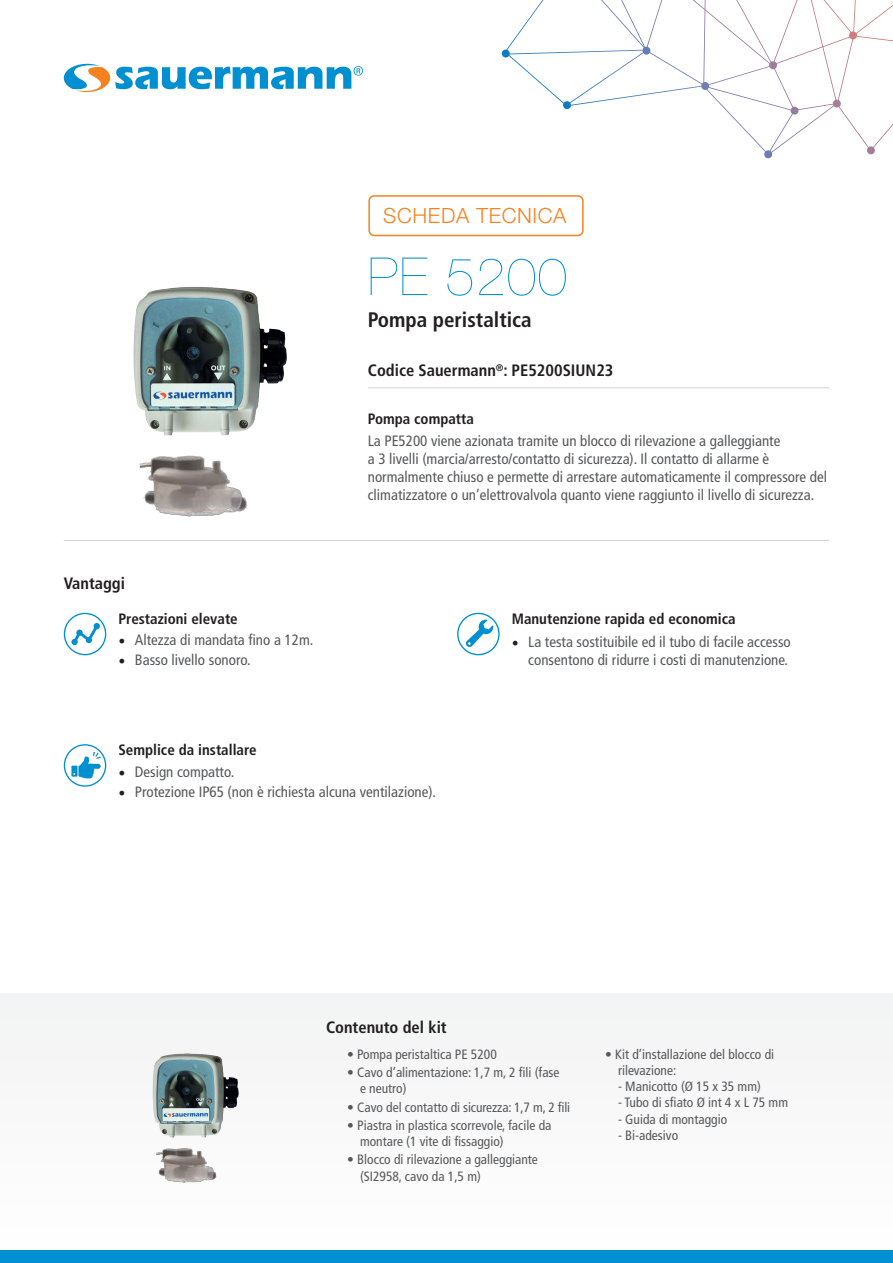
<style>
.page{position:relative;width:893px;height:1263px;background:#fff}
.page>*{position:absolute;margin:0;border:0;box-sizing:border-box;transform-origin:0 0}
.t1{font:200 52.5px "Helvetica Neue LT Std";letter-spacing:.03em;color:#008fd0}
.t2{font:700 condensed 21px "Frutiger LT Std";color:#231f20}
.t3{font:300 21px "Helvetica Neue LT Std";letter-spacing:.03em;color:#f58220}
.t4{font:700 condensed 16.5px "Frutiger LT Std";color:#231f20}
.t5{font:condensed 15px/18px "Frutiger LT Std";color:#57585a}
.t6{font:700 condensed 15px "Frutiger LT Std";color:#231f20}
.t7{font:condensed 13.5px/16.2px "Frutiger LT Std";color:#57585a}
.s1{font-family:"Minion Pro";font-stretch:normal;font-size:18px;color:#231f20}
</style>
<div class="page">
<div style="left:0;top:994px;width:893px;height:265px;background:#f9f9f9"></div>
<img style="left:133px;top:286px;width:154px;height:150px">
<img style="left:139px;top:455px;width:108px;height:61px">
<svg style="left:64px;top:64px;width:299px;height:28px"></svg>
<div style="left:0;top:1251px;width:893px;height:12px;background:#008fd0"></div>
<hr style="left:64px;top:540px;width:765px;height:1px;background:#d1d2d4">
<hr style="left:368px;top:387px;width:461px;height:1px;background:#d1d2d4">
<div style="left:368px;top:195px;width:216px;height:41px;border:2px solid #f58220;border-radius:5px"></div>
<svg style="left:64px;top:613px;width:42px;height:42px"></svg>
<div style="left:64px;top:613px;width:42px;height:42px;border:1px solid #008fd0;border-radius:50%"></div>
<svg style="left:64px;top:745px;width:42px;height:41px"></svg>
<div style="left:64px;top:744px;width:42px;height:43px;border:1px solid #008fd0;border-radius:50%"></div>
<svg style="left:458px;top:613px;width:41px;height:42px"></svg>
<div style="left:457px;top:613px;width:43px;height:42px;border:1px solid #008fd0;border-radius:50%"></div>
<svg style="left:502px;top:0;width:391px;height:158px"></svg>
<svg style="left:71px;top:752px;width:30px;height:26px"></svg>
<svg style="left:71px;top:623px;width:29px;height:22px"></svg>
<svg style="left:466px;top:619px;width:27px;height:28px"></svg>
<img style="left:152px;top:1053px;width:87px;height:85px">
<img style="left:156px;top:1148px;width:60px;height:34px">
<p class="t3" style="left:383px;top:203px;width:185px">SCHEDA TECNICA</p>
<p class="t4" style="left:64px;top:574px;width:63px">Vantaggi</p>
<p class="t6" style="left:118px;top:610px;width:121px">Prestazioni elevate</p>
<p class="t5" style="left:118px;top:631px;width:196px"><span class="s1">•</span> Altezza di mandata fino a 12m.</p>
<p class="t5" style="left:118px;top:651px;width:134px"><span class="s1">•</span> Basso livello sonoro.</p>
<p class="t1" style="left:368px;top:246px;width:201px">PE 5200</p>
<p class="t2" style="left:368px;top:307px;width:165px">Pompa peristaltica</p>
<p class="t4" style="left:368px;top:361px;width:247px">Codice Sauermann<sup>®</sup>: PE5200SIUN23</p>
<p class="t6" style="left:368px;top:410px;width:108px">Pompa compatta</p>
<p class="t5" style="left:368px;top:432px;width:461px">La PE5200 viene azionata tramite un blocco di rilevazione a galleggiante<br>a 3 livelli (marcia/arresto/contatto di sicurezza). Il contatto di allarme è normalmente chiuso e permette di arrestare automaticamente il compressore del climatizzatore o un’elettrovalvola quanto viene raggiunto il livello di sicurezza.</p>
<p class="t6" style="left:512px;top:610px;width:225px">Manutenzione rapida ed economica</p>
<p class="t5" style="left:512px;top:633px;width:281px;text-align:right"><span class="s1">•</span> La testa sostituibile ed il tubo di facile accesso consentono di ridurre i costi di manutenzione.</p>
<p class="t6" style="left:118px;top:741px;width:140px">Semplice da installare</p>
<p class="t5" style="left:118px;top:763px;width:117px"><span class="s1">•</span> Design compatto.</p>
<p class="t5" style="left:118px;top:783px;width:319px"><span class="s1">•</span> Protezione IP65 (non è richiesta alcuna ventilazione).</p>
<p class="t4" style="left:326px;top:1017px;width:122px">Contenuto del kit</p>
<p class="t7" style="left:347px;top:1046px;width:151px">• Pompa peristaltica PE 5200</p>
<p class="t7" style="left:360px;top:1064px;width:201px;text-indent:-13px">• Cavo d’alimentazione: 1,7 m, 2 fili (fase e neutro)</p>
<p class="t7" style="left:347px;top:1099px;width:225px">• Cavo del contatto di sicurezza: 1,7 m, 2 fili</p>
<p class="t7" style="left:360px;top:1117px;width:193px;text-indent:-13px">• Piastra in plastica scorrevole, facile da montare (1 vite di fissaggio)</p>
<p class="t7" style="left:360px;top:1152px;width:179px;text-indent:-13px">• Blocco di rilevazione a galleggiante (SI2958, cavo da 1,5 m)</p>
<p class="t7" style="left:618px;top:1046px;width:158px;text-indent:-13px">• Kit d’installazione del blocco di rilevazione:</p>
<p class="t7" style="left:618px;top:1078px;width:144px">- Manicotto (Ø 15 x 35 mm)</p>
<p class="t7" style="left:618px;top:1095px;width:172px">- Tubo di sfiato Ø int 4 x L 75 mm</p>
<p class="t7" style="left:618px;top:1111px;width:111px">- Guida di montaggio</p>
<p class="t7" style="left:618px;top:1127px;width:62px">- Bi-adesivo</p>
</div>
